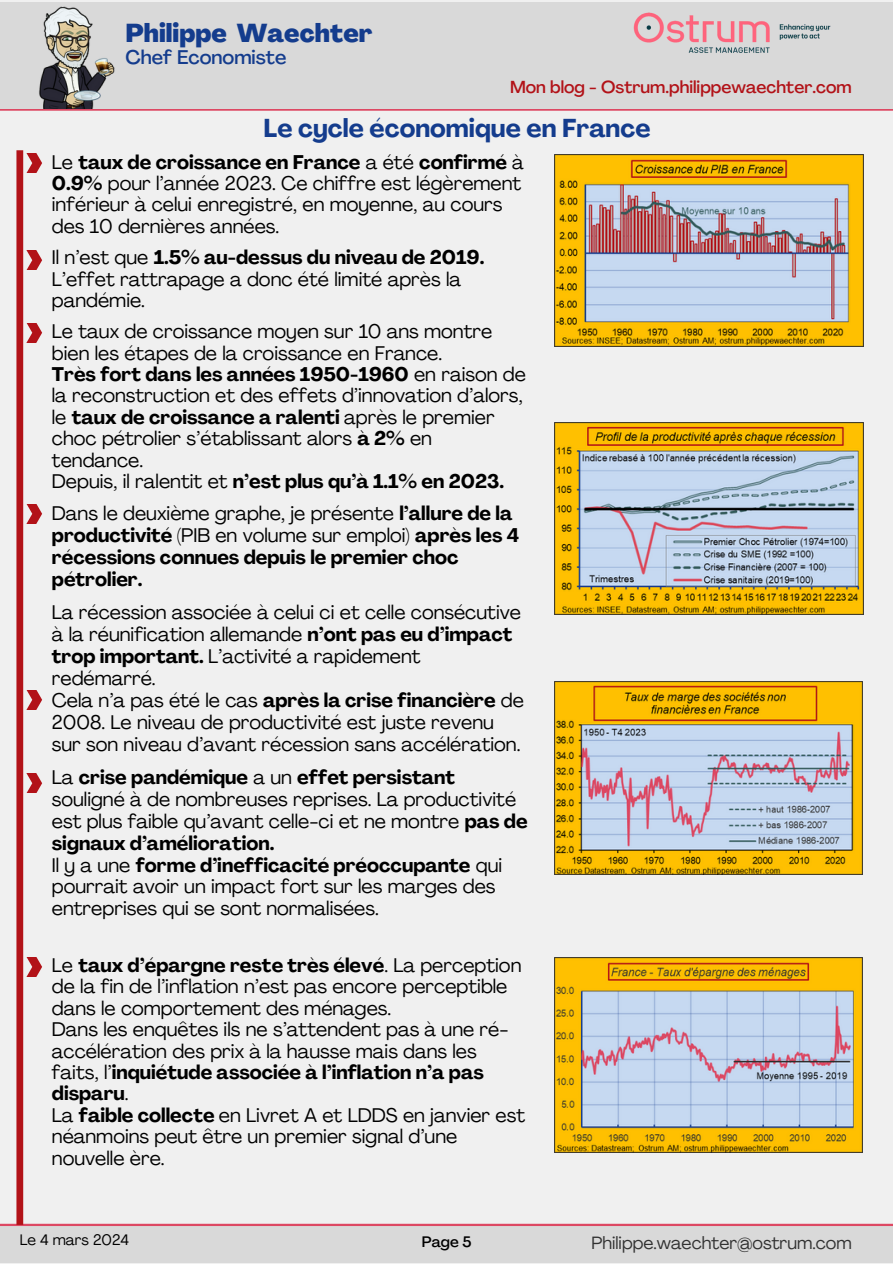
<style>
.page{position:relative;width:893px;height:1264px;background:#fff}
.page>*{position:absolute;margin:0;border:0;box-sizing:border-box;transform-origin:0 0}
.t1{font:700 25.5px "Agrandir";color:#143c8d}
.t2{font:800 25.5px "Agrandir";color:#143c8d}
.t3{font:19.5px/21.3px "Agrandir";color:#000}
.t4{font:700 19.5px/21.9px "Agrandir";color:#000}
.t5{font:500 19.5px "Agrandir";color:#143c8d}
.t6{font:17.55px "Agrandir";color:#313131}
.t7{font:500 17.1px "Agrandir";color:#b21218}
.t8{font:15px "Agrandir";color:#000}
.t9{font:500 15px "Agrandir";color:#000}
.s1{font-weight:700}
.s2{font-weight:400}
</style>
<div class="page">
<div style="left:0;top:0;width:892px;height:1263px;background:#f0f0f0"></div>
<hr style="left:0;top:108px;width:892px;height:3px;background:#dd4863">
<div style="left:0;top:1225px;width:892px;height:37px;background:#d9d9d9"></div>
<hr style="left:0;top:1223px;width:892px;height:2px;background:#dd4863">
<div style="left:0;top:2px;width:892px;height:106px;background:#d9d9d9"></div>
<img style="left:39px;top:6px;width:76px;height:102px">
<div style="left:16px;top:150px;width:7px;height:1074px;background:#b21218"></div>
<img style="left:633px;top:12px;width:198px;height:41px">
<svg style="left:23px;top:153px;width:19px;height:20px"></svg>
<svg style="left:23px;top:250px;width:19px;height:20px"></svg>
<svg style="left:23px;top:323px;width:19px;height:19px"></svg>
<svg style="left:23px;top:504px;width:19px;height:19px"></svg>
<svg style="left:23px;top:690px;width:19px;height:19px"></svg>
<svg style="left:23px;top:773px;width:19px;height:19px"></svg>
<svg style="left:23px;top:957px;width:19px;height:19px"></svg>
<img style="left:554px;top:155px;width:309px;height:191px">
<img style="left:554px;top:422px;width:309px;height:192px">
<img style="left:554px;top:957px;width:308px;height:194px">
<img style="left:554px;top:681px;width:308px;height:193px">
<p class="t2" style="left:125px;top:23px;width:248px">Philippe Waechter</p>
<p class="t5" style="left:125px;top:50px;width:162px">Chef Economiste</p>
<h2 class="t7" style="left:510px;top:80px;width:343px">Mon blog - Ostrum.philippewaechter.com</h2>
<h2 class="t1" style="left:263px;top:118px;width:388px">Le cycle économique en France</h2>
<p class="t3" style="left:52px;top:153px;width:473px">Le <span class="s1">taux de croissance en France</span> a été <span class="s1">confirmé</span> à <span class="s1">0.9%</span> pour l’année 2023. Ce chiffre est légèrement inférieur à celui enregistré, en moyenne, au cours des 10 dernières années.</p>
<p class="t3" style="left:52px;top:248px;width:434px">Il n’est que <span class="s1">1.5% au-dessus du niveau de 2019.<br></span>L’effet rattrapage a donc été limité après la pandémie.</p>
<h2 class="t3" style="left:52px;top:323px;width:475px">Le taux de croissance moyen sur 10 ans montre bien les étapes de la croissance en France.<br><span class="s1">Très fort dans les années 1950-1960</span> en raison de la reconstruction et des effets d’innovation d’alors, le <span class="s1">taux de croissance a ralenti</span> après le premier choc pétrolier s’établissant alors <span class="s1">à 2%</span> en tendance.<br>Depuis, il ralentit et <span class="s1">n’est plus qu’à 1.1% en 2023.</span></h2>
<h2 class="t4" style="left:52px;top:504px;width:469px"><span class="s2">Dans le deuxième graphe, je présente</span> l’allure de la productivité <span class="s2">(PIB en volume sur emploi)</span> après les 4 récessions connues depuis le premier choc pétrolier.</h2>
<h2 class="t3" style="left:52px;top:603px;width:473px;line-height:21.9px">La récession associée à celui ci et celle consécutive à la réunification allemande <span class="s1">n’ont pas eu d’impact trop important.</span> L’activité a rapidement redémarré.<br>Cela n’a pas été le cas <span class="s1">après la crise financière</span> de 2008. Le niveau de productivité est juste revenu sur son niveau d’avant récession sans accélération.</h2>
<p class="t3" style="left:52px;top:768px;width:477px;line-height:21.9px">La <span class="s1">crise pandémique</span> a un <span class="s1">effet persistant </span>souligné à de nombreuses reprises. La productivité est plus faible qu’avant celle-ci et ne montre <span class="s1">pas de signaux d’amélioration.<br></span>Il y a une <span class="s1">forme d’inefficacité préoccupante</span> qui pourrait avoir un impact fort sur les marges des entreprises qui se sont normalisées.</p>
<p class="t3" style="left:52px;top:956px;width:475px">Le <span class="s1">taux d’épargne reste très élevé</span>. La perception de la fin de l’inflation n’est pas encore perceptible dans le comportement des ménages.<br>Dans les enquêtes ils ne s’attendent pas à une ré&shy;accélération des prix à la hausse mais dans les faits, l’<span class="s1">inquiétude associée à l’inflation n’a pas disparu</span>.<br>La <span class="s1">faible collecte</span> en Livret A et LDDS en janvier est néanmoins peut être un premier signal d’une nouvelle ère.</p>
<p class="t8" style="left:20px;top:1234px;width:111px">Le 4 mars 2024</p>
<h2 class="t9" style="left:422px;top:1235px;width:51px">Page 5</h2>
<p class="t6" style="left:591px;top:1235px;width:262px">Philippe.waechter@ostrum.com</p>
</div>
